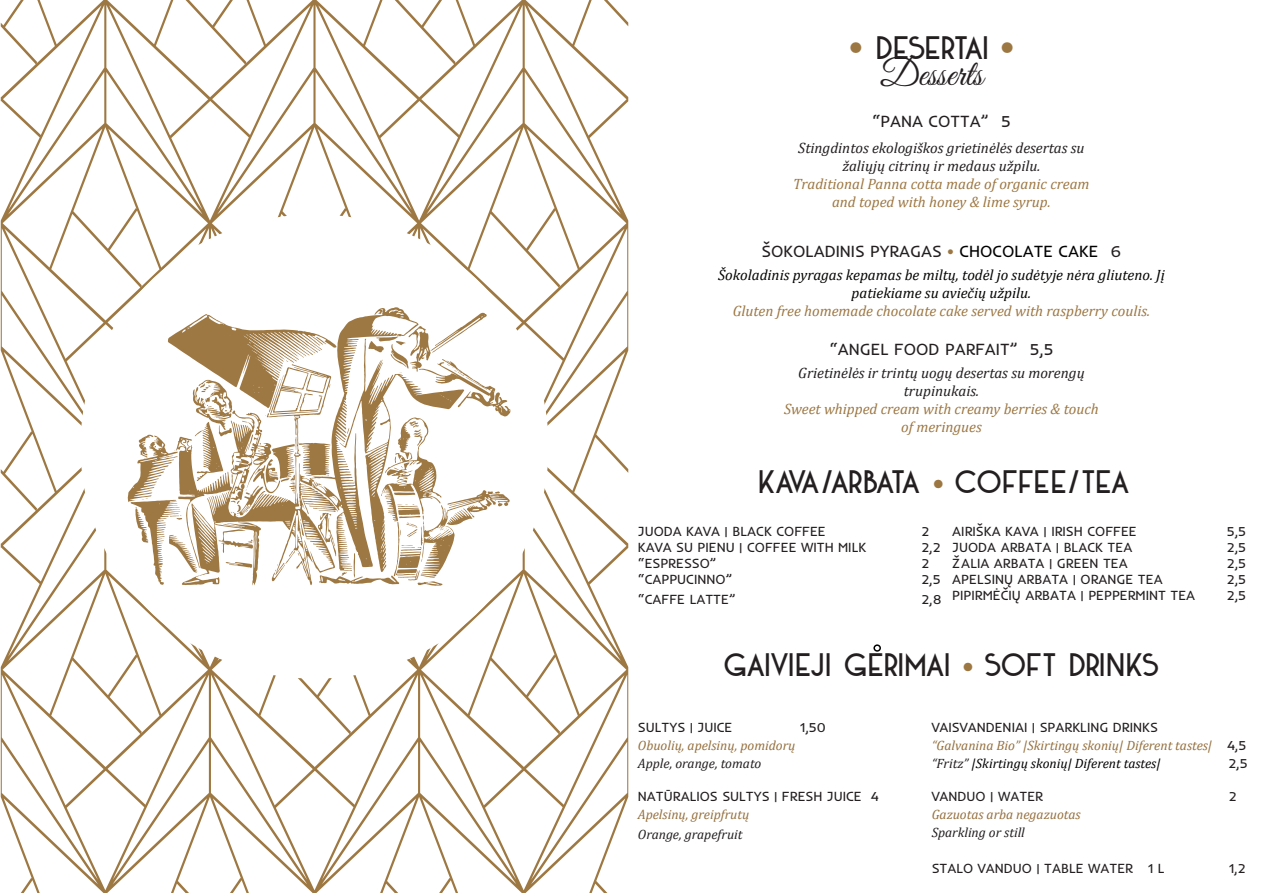
<style>
.page{position:relative;width:1263px;height:893px;background:#fff}
.page>*{position:absolute;margin:0;border:0;box-sizing:border-box;transform-origin:0 0}
.t1{font:37.5px "Great Vibes";color:#231f20}
.t2{font:28.5px "DK Kaikoura";letter-spacing:-.07em;color:#231f20}
.t3{font:16.5px "Inder";color:#231f20}
.t4{font:italic 15px "Cambria";color:#9d7742}
.t5{font:italic 15px "Cambria";color:#231f20}
.t6{font:italic 15px/18px "Cambria";color:#040503;text-align:center}
.t7{font:13.5px "Inder";color:#231f20}
.t8{font:italic 13.5px "Cambria";color:#95703e}
.t9{font:italic 13.5px "Cambria";color:#231f20}
.t10{font:italic 13.5px "Cambria";color:#000}
.s1{font-family:"Inder";font-size:36px;color:#9d7742}
.s2{color:#9d7742}
.s3{color:#000}
.s4{font-family:"Inder";color:#9d7742}
.s5{font-family:"Inder";font-style:normal;color:#231f20}
.s6{color:#231f20}
</style>
<div class="page">
<div style="left:873px;top:644px;width:8px;height:8px;border:2px solid #000;border-radius:50%"></div>
<svg style="left:1px;top:0;width:627px;height:893px"></svg>
<svg style="left:604px;top:0;width:24px;height:26px"></svg>
<div style="left:81px;top:215px;width:467px;height:463px;background:#fff;border-radius:50%"></div>
<svg style="left:127px;top:307px;width:383px;height:279px"></svg>
<p class="t2" style="left:848px;top:30px;width:168px"><span class="s1">•</span> DESERTAI <span class="s1">•</span></p>
<p class="t1" style="left:880px;top:53px;width:104px">Desserts</p>
<p class="t3" style="left:872px;top:111px;width:140px">“PANA COTTA” 5</p>
<p class="t5" style="left:798px;top:137px;width:288px">Stingdintos ekologiškos grietinėlės desertas su</p>
<p class="t5" style="left:842px;top:155px;width:200px">žaliųjų citrinų ir medaus užpilu.</p>
<p class="t4" style="left:793px;top:173px;width:298px">Traditional Panna cotta made of organic cream</p>
<p class="t4" style="left:832px;top:191px;width:220px">and toped with honey &amp; lime syrup.</p>
<p class="t3" style="left:761px;top:241px;width:361px">ŠOKOLADINIS PYRAGAS <span class="s2">•</span> <span class="s3">CHOCOLATE CAKE</span> 6</p>
<p class="t6" style="left:718px;top:265px;width:448px">Šokoladinis pyragas kepamas be miltų, todėl jo sudėtyje nėra gliuteno. Jį patiekiame su aviečių užpilu.</p>
<p class="t4" style="left:733px;top:300px;width:419px">Gluten free homemade chocolate cake served with raspberry coulis.</p>
<p class="t3" style="left:829px;top:339px;width:225px">“ANGEL FOOD PARFAIT” 5,5</p>
<p class="t5" style="left:798px;top:362px;width:288px">Grietinėlės ir trintų uogų desertas su morengų</p>
<p class="t5" style="left:904px;top:380px;width:77px">trupinukais.</p>
<p class="t4" style="left:784px;top:398px;width:316px">Sweet whipped cream with creamy berries &amp; touch</p>
<p class="t4" style="left:901px;top:416px;width:82px">of meringues</p>
<p class="t2" style="left:758px;top:463px;width:374px">KAVA/ARBATA <span class="s4">•</span> COFFEE/TEA</p>
<p class="t7" style="left:952px;top:522px;width:186px">AIRIŠKA KAVA | IRISH COFFEE</p>
<p class="t7" style="left:1227px;top:522px;width:21px">5,5</p>
<p class="t7" style="left:952px;top:538px;width:181px">JUODA ARBATA | BLACK TEA</p>
<p class="t7" style="left:1227px;top:538px;width:21px">2,5</p>
<p class="t7" style="left:952px;top:555px;width:177px">ŽALIA ARBATA | GREEN TEA</p>
<p class="t7" style="left:1227px;top:555px;width:21px">2,5</p>
<p class="t7" style="left:952px;top:571px;width:212px">APELSINŲ ARBATA | ORANGE TEA</p>
<p class="t7" style="left:1227px;top:571px;width:21px">2,5</p>
<p class="t7" style="left:952px;top:587px;width:244px">PIPIRMĖČIŲ ARBATA | PEPPERMINT TEA</p>
<p class="t7" style="left:1227px;top:587px;width:21px">2,5</p>
<p class="t7" style="left:638px;top:522px;width:189px">JUODA KAVA | BLACK COFFEE</p>
<p class="t7" style="left:921px;top:522px;width:9px">2</p>
<p class="t7" style="left:638px;top:538px;width:230px">KAVA SU PIENU | COFFEE WITH MILK</p>
<p class="t7" style="left:921px;top:538px;width:21px">2,2</p>
<p class="t7" style="left:638px;top:555px;width:80px">“ESPRESSO”</p>
<p class="t7" style="left:921px;top:555px;width:9px">2</p>
<p class="t7" style="left:638px;top:571px;width:96px">“CAPPUCINNO”</p>
<p class="t7" style="left:921px;top:571px;width:21px">2,5</p>
<p class="t7" style="left:638px;top:591px;width:99px">“CAFFE LATTE”</p>
<p class="t7" style="left:921px;top:591px;width:22px">2,8</p>
<p class="t2" style="left:723px;top:647px;width:439px">GAIVIEJI GERIMAI <span class="s4">•</span> SOFT DRINKS</p>
<p class="t7" style="left:638px;top:719px;width:96px">SULTYS | JUICE</p>
<p class="t7" style="left:800px;top:719px;width:27px">1,50</p>
<p class="t8" style="left:638px;top:736px;width:159px">Obuolių, apelsinų, pomidorų</p>
<p class="t9" style="left:638px;top:754px;width:125px">Apple, orange, tomato</p>
<p class="t7" style="left:638px;top:787px;width:242px">NATŪRALIOS SULTYS | FRESH JUICE 4</p>
<p class="t8" style="left:638px;top:805px;width:113px">Apelsinų, greipfrutų</p>
<p class="t9" style="left:638px;top:824px;width:106px">Orange, grapefruit</p>
<p class="t7" style="left:932px;top:719px;width:228px">VAISVANDENIAI | SPARKLING DRINKS</p>
<p class="t8" style="left:932px;top:736px;width:316px">“Galvanina Bio” |Skirtingų skonių| Diferent tastes| <span class="s5">4,5</span></p>
<p class="t10" style="left:932px;top:754px;width:230px"><span class="s6">“Fritz”</span> |Skirtingų skonių| Diferent tastes|</p>
<p class="t7" style="left:1228px;top:755px;width:21px">2,5</p>
<p class="t7" style="left:932px;top:787px;width:113px">VANDUO | WATER</p>
<p class="t7" style="left:1229px;top:787px;width:9px">2</p>
<p class="t8" style="left:932px;top:805px;width:150px">Gazuotas arba negazuotas</p>
<p class="t9" style="left:932px;top:823px;width:95px">Sparkling or still</p>
<p class="t7" style="left:932px;top:859px;width:234px">STALO VANDUO | TABLE WATER 1 L</p>
<p class="t7" style="left:1229px;top:859px;width:18px">1,2</p>
</div>
